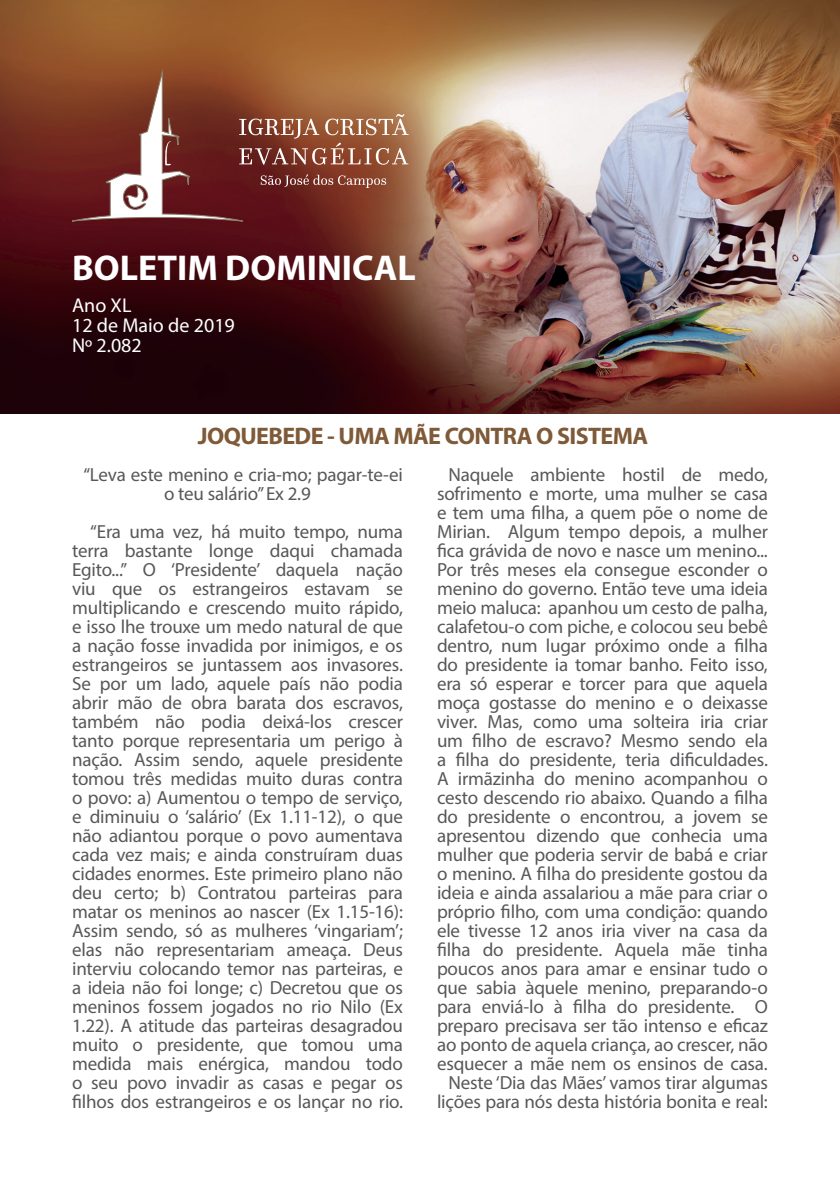
<style>
.page{position:relative;width:840px;height:1191px;background:#fff}
.page>*{position:absolute;margin:0;border:0;box-sizing:border-box;transform-origin:0 0}
.t1{font:700 36px "Myriad Pro";color:#fff}
.t2{font:700 24px "Myriad Pro";letter-spacing:-.025em;color:#7f5a38}
.t3{font:20px "Myriad Pro";color:#fff}
.t4{font:19px/19px "Myriad Pro";letter-spacing:-.01em;color:#57585a;text-align:center}
</style>
<div class="page">
<img style="left:0;top:0;width:839px;height:413px">
<svg style="left:71px;top:72px;width:337px;height:149px"></svg>
<p class="t1" style="left:72px;top:244px;width:345px">BOLETIM DOMINICAL</p>
<p class="t3" style="left:72px;top:292px;width:61px">Ano XL</p>
<p class="t3" style="left:72px;top:312px;width:164px">12 de Maio de 2019</p>
<p class="t3" style="left:72px;top:332px;width:71px">Nº 2.082</p>
<p class="t2" style="left:198px;top:420px;width:451px">JOQUEBEDE - UMA MÃE CONTRA O SISTEMA</p>
<p class="t4" style="left:83px;top:464px;width:321px">“Leva este menino e cria-mo; pagar-te-ei o teu salário” Ex 2.9</p>
<p class="t4" style="left:72px;top:521px;width:332px;text-align:justify;text-indent:18px">“Era uma vez, há muito tempo, numa terra bastante longe daqui chamada Egito...” O ‘Presidente’ daquela nação viu que os estrangeiros estavam se multiplicando e crescendo muito rápido, e isso lhe trouxe um medo natural de que a nação fosse invadida por inimigos, e os estrangeiros se juntassem aos invasores.<br>Se por um lado, aquele país não podia abrir mão de obra barata dos escravos, também não podia deixá-los crescer tanto porque representaria um perigo à nação. Assim sendo, aquele presidente tomou três medidas muito duras contra o povo: a) Aumentou o tempo de serviço, e diminuiu o ‘salário’ (Ex 1.11-12), o que não adiantou porque o povo aumentava cada vez mais; e ainda construíram duas cidades enormes. Este primeiro plano não deu certo; b) Contratou parteiras para matar os meninos ao nascer (Ex 1.15-16):<br>Assim sendo, só as mulheres ‘vingariam’; elas não representariam ameaça. Deus interviu colocando temor nas parteiras, e a ideia não foi longe; c) Decretou que os meninos fossem jogados no rio Nilo (Ex 1.22). A atitude das parteiras desagradou muito o presidente, que tomou uma medida mais enérgica, mandou todo o seu povo invadir as casas e pegar os filhos dos estrangeiros e os lançar no rio.</p>
<p class="t4" style="left:437px;top:464px;width:332px">Naquele ambiente hostil de medo, sofrimento e morte, uma mulher se casa e tem uma filha, a quem põe o nome de Mirian. Algum tempo depois, a mulher fica grávida de novo e nasce um menino...<br>Por três meses ela consegue esconder o menino do governo. Então teve uma ideia meio maluca: apanhou um cesto de palha, calafetou-o com piche, e colocou seu bebê dentro, num lugar próximo onde a filha do presidente ia tomar banho. Feito isso, era só esperar e torcer para que aquela moça gostasse do menino e o deixasse viver. Mas, como uma solteira iria criar um filho de escravo? Mesmo sendo ela a filha do presidente, teria dificuldades.<br>A irmãzinha do menino acompanhou o cesto descendo rio abaixo. Quando a filha do presidente o encontrou, a jovem se apresentou dizendo que conhecia uma mulher que poderia servir de babá e criar o menino. A filha do presidente gostou da ideia e ainda assalariou a mãe para criar o próprio filho, com uma condição: quando ele tivesse 12 anos iria viver na casa da filha do presidente. Aquela mãe tinha poucos anos para amar e ensinar tudo o que sabia àquele menino, preparando-o para enviá-lo à filha do presidente. O preparo precisava ser tão intenso e eficaz ao ponto de aquela criança, ao crescer, não esquecer a mãe nem os ensinos de casa.</p>
<p class="t4" style="left:437px;top:1072px;width:332px">Neste ‘Dia das Mães’ vamos tirar algumas lições para nós desta história bonita e real:</p>
</div>
